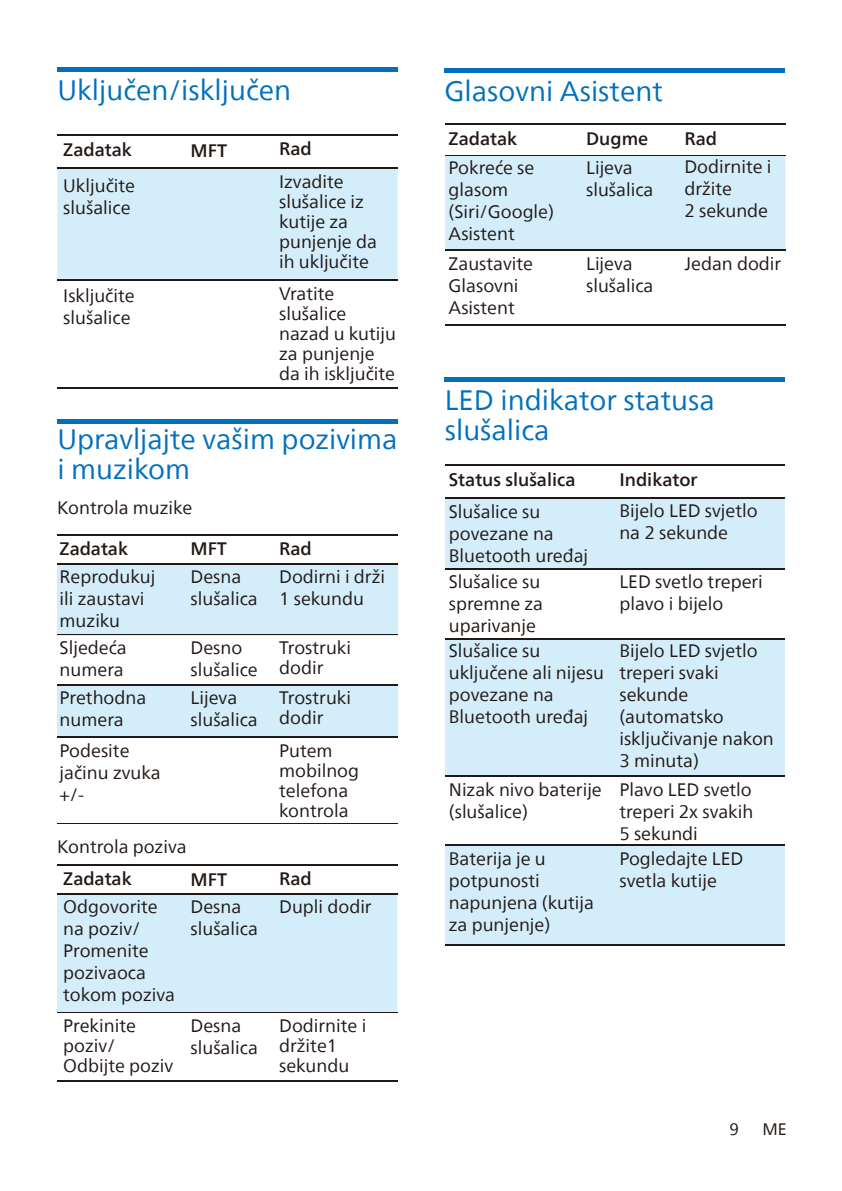
<style>
.page{position:relative;width:842px;height:1191px;background:#fff}
.page>*{position:absolute;margin:0;border:0;box-sizing:border-box;transform-origin:0 0}
.t1{font:28px/30px "Neue Frutiger World";color:#0070bd}
.t2{font:18px/22px "Neue Frutiger World";color:#221815}
.t3{font:500 18px "Neue Frutiger World";color:#221815}
.t4{font:16.6px "Neue Frutiger World";color:#221815}
</style>
<div class="page">
<hr style="left:445px;top:68px;width:340px;height:4px;background:#0070bd">
<hr style="left:445px;top:124px;width:133px;height:1px;background:#221815">
<hr style="left:578px;top:124px;width:98px;height:1px;background:#221815">
<hr style="left:676px;top:124px;width:109px;height:1px;background:#221815">
<div style="left:445px;top:156px;width:340px;height:94px;background:#d3edfb"></div>
<hr style="left:445px;top:155px;width:133px;height:1px;background:#221815">
<hr style="left:578px;top:155px;width:98px;height:1px;background:#221815">
<hr style="left:676px;top:155px;width:109px;height:1px;background:#221815">
<hr style="left:445px;top:250px;width:133px;height:1px;background:#221815">
<hr style="left:578px;top:250px;width:98px;height:1px;background:#221815">
<hr style="left:676px;top:250px;width:109px;height:1px;background:#221815">
<hr style="left:445px;top:325px;width:133px;height:1px;background:#221815">
<hr style="left:578px;top:325px;width:98px;height:1px;background:#221815">
<hr style="left:676px;top:325px;width:109px;height:1px;background:#221815">
<hr style="left:57px;top:68px;width:341px;height:4px;background:#0070bd">
<div style="left:57px;top:168px;width:341px;height:111px;background:#d3edfb"></div>
<hr style="left:57px;top:134px;width:128px;height:1px;background:#221815">
<hr style="left:185px;top:134px;width:108px;height:1px;background:#221815">
<hr style="left:293px;top:134px;width:105px;height:1px;background:#221815">
<hr style="left:57px;top:167px;width:128px;height:1px;background:#221815">
<hr style="left:185px;top:167px;width:108px;height:1px;background:#221815">
<hr style="left:293px;top:167px;width:105px;height:1px;background:#221815">
<hr style="left:57px;top:279px;width:128px;height:1px;background:#221815">
<hr style="left:185px;top:279px;width:108px;height:1px;background:#221815">
<hr style="left:293px;top:279px;width:105px;height:1px;background:#221815">
<hr style="left:57px;top:387px;width:341px;height:1px;background:#221815">
<hr style="left:57px;top:419px;width:340px;height:4px;background:#0070bd">
<hr style="left:57px;top:534px;width:133px;height:1px;background:#221815">
<hr style="left:190px;top:534px;width:93px;height:1px;background:#221815">
<hr style="left:283px;top:534px;width:114px;height:1px;background:#221815">
<div style="left:285px;top:685px;width:112px;height:52px;background:#d3edfb"></div>
<div style="left:178px;top:685px;width:108px;height:52px;background:#d3edfb"></div>
<div style="left:57px;top:685px;width:123px;height:52px;background:#d3edfb"></div>
<div style="left:285px;top:564px;width:112px;height:71px;background:#d3edfb"></div>
<div style="left:178px;top:564px;width:108px;height:71px;background:#d3edfb"></div>
<div style="left:57px;top:564px;width:123px;height:71px;background:#d3edfb"></div>
<hr style="left:57px;top:563px;width:133px;height:1px;background:#221815">
<hr style="left:190px;top:563px;width:93px;height:1px;background:#221815">
<hr style="left:283px;top:563px;width:114px;height:1px;background:#221815">
<hr style="left:57px;top:634px;width:133px;height:1px;background:#221815">
<hr style="left:190px;top:634px;width:93px;height:1px;background:#221815">
<hr style="left:283px;top:634px;width:114px;height:1px;background:#221815">
<hr style="left:57px;top:684px;width:133px;height:1px;background:#221815">
<hr style="left:190px;top:684px;width:93px;height:1px;background:#221815">
<hr style="left:283px;top:684px;width:114px;height:1px;background:#221815">
<hr style="left:57px;top:736px;width:133px;height:1px;background:#221815">
<hr style="left:190px;top:736px;width:93px;height:1px;background:#221815">
<hr style="left:283px;top:736px;width:114px;height:1px;background:#221815">
<hr style="left:57px;top:822px;width:133px;height:1px;background:#221815">
<hr style="left:190px;top:822px;width:93px;height:1px;background:#221815">
<hr style="left:283px;top:822px;width:114px;height:1px;background:#221815">
<div style="left:57px;top:894px;width:340px;height:118px;background:#d3edfb"></div>
<hr style="left:57px;top:865px;width:132px;height:1px;background:#221815">
<hr style="left:189px;top:865px;width:94px;height:1px;background:#221815">
<hr style="left:283px;top:865px;width:114px;height:1px;background:#221815">
<hr style="left:57px;top:893px;width:132px;height:1px;background:#221815">
<hr style="left:189px;top:893px;width:94px;height:1px;background:#221815">
<hr style="left:283px;top:893px;width:114px;height:1px;background:#221815">
<hr style="left:57px;top:1012px;width:132px;height:1px;background:#221815">
<hr style="left:189px;top:1012px;width:94px;height:1px;background:#221815">
<hr style="left:283px;top:1012px;width:114px;height:1px;background:#221815">
<hr style="left:57px;top:1080px;width:132px;height:1px;background:#221815">
<hr style="left:189px;top:1080px;width:94px;height:1px;background:#221815">
<hr style="left:283px;top:1080px;width:114px;height:1px;background:#221815">
<hr style="left:609px;top:465px;width:176px;height:1px;background:#221815">
<div style="left:445px;top:377px;width:340px;height:5px;background:#0070bd"></div>
<hr style="left:445px;top:465px;width:164px;height:1px;background:#221815">
<div style="left:609px;top:845px;width:176px;height:100px;background:#d3edfb"></div>
<div style="left:445px;top:845px;width:164px;height:100px;background:#d3edfb"></div>
<div style="left:609px;top:639px;width:176px;height:136px;background:#d3edfb"></div>
<div style="left:445px;top:639px;width:164px;height:136px;background:#d3edfb"></div>
<div style="left:609px;top:497px;width:176px;height:72px;background:#d3edfb"></div>
<div style="left:445px;top:497px;width:164px;height:72px;background:#d3edfb"></div>
<hr style="left:445px;top:497px;width:164px;height:1px;background:#221815">
<hr style="left:609px;top:497px;width:176px;height:1px;background:#221815">
<hr style="left:445px;top:568px;width:164px;height:1px;background:#221815">
<hr style="left:609px;top:568px;width:176px;height:1px;background:#221815">
<hr style="left:445px;top:638px;width:164px;height:1px;background:#221815">
<hr style="left:609px;top:638px;width:176px;height:1px;background:#221815">
<hr style="left:445px;top:775px;width:164px;height:1px;background:#221815">
<hr style="left:609px;top:775px;width:176px;height:1px;background:#221815">
<hr style="left:445px;top:845px;width:164px;height:1px;background:#221815">
<hr style="left:609px;top:845px;width:176px;height:1px;background:#221815">
<hr style="left:445px;top:944px;width:164px;height:1px;background:#221815">
<hr style="left:609px;top:944px;width:176px;height:1px;background:#221815">
<h1 class="t1" style="left:57px;top:76px;width:235px">Uključen/isključen</h1>
<p class="t3" style="left:191px;top:135px;width:38px">MFT</p>
<p class="t3" style="left:279px;top:134px;width:34px">Rad</p>
<p class="t3" style="left:63px;top:135px;width:70px">Zadatak</p>
<p class="t2" style="left:63px;top:175px;width:73px">Uključite slušalice</p>
<p class="t2" style="left:279px;top:172px;width:99px;line-height:20px">Izvadite slušalice iz kutije za punjenje da ih uključite</p>
<p class="t2" style="left:63px;top:285px;width:73px">Isključite slušalice</p>
<p class="t2" style="left:279px;top:283px;width:118px;line-height:20px">Vratite slušalice nazad u kutiju za punjenje da ih isključite</p>
<h1 class="t1" style="left:57px;top:424px;width:342px">Upravljajte vašim pozivima i muzikom</h1>
<p class="t2" style="left:57px;top:497px;width:137px">Kontrola muzike</p>
<p class="t3" style="left:60px;top:533px;width:70px">Zadatak</p>
<p class="t3" style="left:191px;top:533px;width:38px">MFT</p>
<p class="t3" style="left:279px;top:533px;width:34px">Rad</p>
<p class="t2" style="left:279px;top:565px;width:107px">Dodirni i drži<br>1 sekundu</p>
<p class="t2" style="left:60px;top:565px;width:97px">Reprodukuj ili zaustavi muziku</p>
<p class="t2" style="left:60px;top:636px;width:69px">Sljedeća numera</p>
<p class="t2" style="left:191px;top:636px;width:69px">Desno slušalice</p>
<p class="t2" style="left:191px;top:687px;width:69px">Lijeva slušalica</p>
<p class="t2" style="left:191px;top:565px;width:69px">Desna slušalica</p>
<p class="t2" style="left:279px;top:637px;width:73px;line-height:20px">Trostruki dodir</p>
<p class="t2" style="left:60px;top:687px;width:88px">Prethodna numera</p>
<p class="t2" style="left:279px;top:688px;width:73px;line-height:20px">Trostruki dodir</p>
<p class="t2" style="left:60px;top:739px;width:103px">Podesite jačinu zvuka +/-</p>
<p class="t2" style="left:279px;top:740px;width:82px;line-height:20px">Putem mobilnog telefona kontrola</p>
<p class="t2" style="left:57px;top:835px;width:131px">Kontrola poziva</p>
<p class="t3" style="left:63px;top:864px;width:70px">Zadatak</p>
<p class="t3" style="left:191px;top:865px;width:38px">MFT</p>
<p class="t3" style="left:279px;top:863px;width:34px">Rad</p>
<p class="t2" style="left:191px;top:895px;width:69px">Desna slušalica</p>
<p class="t2" style="left:279px;top:895px;width:94px">Dupli dodir</p>
<p class="t2" style="left:63px;top:895px;width:113px">Odgovorite na poziv/<br>Promenite pozivaoca tokom poziva</p>
<p class="t2" style="left:63px;top:1016px;width:111px;line-height:20px">Prekinite poziv/<br>Odbijte poziv</p>
<p class="t2" style="left:191px;top:1015px;width:69px">Desna slušalica</p>
<p class="t2" style="left:279px;top:1016px;width:89px;line-height:20px">Dodirnite i držite1 sekundu</p>
<h1 class="t1" style="left:444px;top:76px;width:220px">Glasovni Asistent</h1>
<p class="t3" style="left:449px;top:124px;width:70px">Zadatak</p>
<p class="t3" style="left:586px;top:124px;width:64px">Dugme</p>
<p class="t3" style="left:684px;top:124px;width:34px">Rad</p>
<p class="t2" style="left:586px;top:157px;width:69px">Lijeva slušalica</p>
<p class="t2" style="left:684px;top:156px;width:89px">Dodirnite i držite<br>2 sekunde</p>
<p class="t2" style="left:449px;top:157px;width:107px">Pokreće se glasom (Siri/Google)<br>Asistent</p>
<p class="t2" style="left:449px;top:252px;width:86px">Zaustavite<br>Glasovni<br>Asistent</p>
<p class="t2" style="left:684px;top:252px;width:98px">Jedan dodir</p>
<p class="t2" style="left:586px;top:252px;width:69px">Lijeva slušalica</p>
<h1 class="t1" style="left:445px;top:386px;width:271px">LED indikator statusa slušalica</h1>
<p class="t3" style="left:449px;top:464px;width:128px">Status slušalica</p>
<p class="t2" style="left:449px;top:500px;width:141px">Slušalice su povezane na<br>Bluetooth uređaj</p>
<p class="t2" style="left:449px;top:571px;width:96px">Slušalice su spremne za uparivanje</p>
<p class="t2" style="left:449px;top:640px;width:157px">Slušalice su uključene ali nijesu povezane na<br>Bluetooth uređaj</p>
<p class="t3" style="left:619px;top:464px;width:80px">Indikator</p>
<p class="t2" style="left:619px;top:500px;width:140px">Bijelo LED svjetlo na 2 sekunde</p>
<p class="t2" style="left:619px;top:571px;width:145px">LED svetlo treperi plavo i bijelo</p>
<p class="t2" style="left:619px;top:640px;width:156px">Bijelo LED svjetlo treperi svaki sekunde (automatsko isključivanje nakon<br>3 minuta)</p>
<p class="t2" style="left:449px;top:778px;width:154px">Nizak nivo baterije (slušalice)</p>
<p class="t2" style="left:449px;top:847px;width:147px">Baterija je u potpunosti napunjena (kutija za punjenje)</p>
<p class="t2" style="left:619px;top:778px;width:135px;text-align:justify">Plavo LED svetlo treperi 2x svakih 5 sekundi</p>
<p class="t2" style="left:619px;top:847px;width:125px">Pogledajte LED svetla kutije</p>
<p class="t4" style="left:730px;top:1116px;width:11px">9</p>
<p class="t4" style="left:762px;top:1116px;width:26px">ME</p>
</div>
